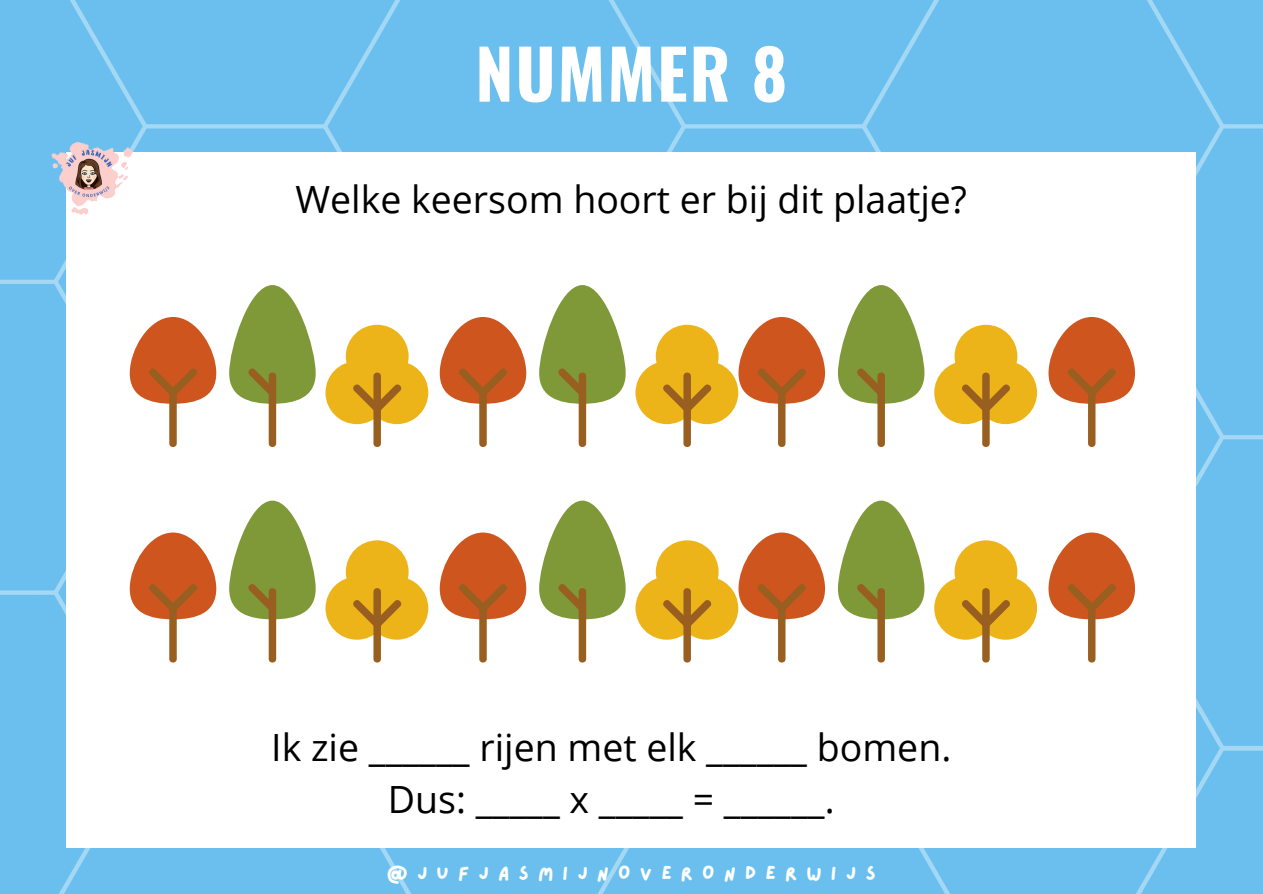
<style>
.page{position:relative;width:1263px;height:894px;background:#fff}
.page>*{position:absolute;margin:0;border:0;box-sizing:border-box;transform-origin:0 0}
.t1{font:700 67.95px "Oswald";letter-spacing:.03em;color:#fff}
.t2{font:37.5px/51.8px "Open Sans";color:#000;text-align:center}
.t3{font:19.2px "Lazydog";letter-spacing:.475em;color:#fff}
</style>
<div class="page">
<div style="left:0;top:0;width:1263px;height:893px;background:#6abfee"></div>
<div style="left:67px;top:152px;width:1129px;height:695px;background:#fff"></div>
<div style="left:346px;top:325px;width:63px;height:62px;background:#edb41a;border-radius:50%"></div>
<div style="left:325px;top:361px;width:63px;height:63px;background:#edb41a;border-radius:50%"></div>
<div style="left:365px;top:361px;width:63px;height:63px;background:#edb41a;border-radius:50%"></div>
<svg style="left:351px;top:372px;width:53px;height:75px"></svg>
<svg style="left:130px;top:317px;width:86px;height:130px"></svg>
<svg style="left:229px;top:285px;width:87px;height:162px"></svg>
<div style="left:656px;top:325px;width:63px;height:62px;background:#edb41a;border-radius:50%"></div>
<div style="left:635px;top:361px;width:63px;height:63px;background:#edb41a;border-radius:50%"></div>
<div style="left:675px;top:361px;width:63px;height:63px;background:#edb41a;border-radius:50%"></div>
<svg style="left:661px;top:372px;width:52px;height:75px"></svg>
<svg style="left:440px;top:317px;width:86px;height:130px"></svg>
<svg style="left:539px;top:285px;width:87px;height:162px"></svg>
<div style="left:954px;top:325px;width:63px;height:62px;background:#edb41a;border-radius:50%"></div>
<div style="left:934px;top:361px;width:63px;height:63px;background:#edb41a;border-radius:50%"></div>
<div style="left:974px;top:361px;width:63px;height:63px;background:#edb41a;border-radius:50%"></div>
<svg style="left:960px;top:372px;width:52px;height:75px"></svg>
<svg style="left:738px;top:317px;width:87px;height:130px"></svg>
<svg style="left:838px;top:285px;width:86px;height:162px"></svg>
<svg style="left:1048px;top:317px;width:87px;height:130px"></svg>
<div style="left:346px;top:540px;width:63px;height:63px;background:#edb41a;border-radius:50%"></div>
<div style="left:325px;top:576px;width:63px;height:63px;background:#edb41a;border-radius:50%"></div>
<div style="left:365px;top:576px;width:63px;height:63px;background:#edb41a;border-radius:50%"></div>
<svg style="left:351px;top:588px;width:53px;height:74px"></svg>
<svg style="left:130px;top:532px;width:86px;height:130px"></svg>
<svg style="left:229px;top:500px;width:87px;height:162px"></svg>
<div style="left:656px;top:540px;width:63px;height:63px;background:#edb41a;border-radius:50%"></div>
<div style="left:635px;top:576px;width:63px;height:63px;background:#edb41a;border-radius:50%"></div>
<div style="left:675px;top:576px;width:63px;height:63px;background:#edb41a;border-radius:50%"></div>
<svg style="left:661px;top:588px;width:52px;height:74px"></svg>
<svg style="left:440px;top:532px;width:86px;height:130px"></svg>
<svg style="left:539px;top:500px;width:87px;height:162px"></svg>
<div style="left:954px;top:540px;width:63px;height:63px;background:#edb41a;border-radius:50%"></div>
<div style="left:934px;top:576px;width:63px;height:63px;background:#edb41a;border-radius:50%"></div>
<div style="left:974px;top:576px;width:63px;height:63px;background:#edb41a;border-radius:50%"></div>
<svg style="left:960px;top:588px;width:52px;height:74px"></svg>
<svg style="left:738px;top:532px;width:87px;height:130px"></svg>
<svg style="left:838px;top:500px;width:86px;height:162px"></svg>
<svg style="left:1048px;top:532px;width:87px;height:130px"></svg>
<img style="left:45px;top:131px;width:88px;height:87px">
<h1 class="t1" style="left:475px;top:21px;width:313px">NUMMER 8</h1>
<p class="t2" style="left:295px;top:172px;width:673px">Welke keersom hoort er bij dit plaatje?</p>
<p class="t2" style="left:271px;top:720px;width:682px">Ik zie ______ rijen met elk ______ bomen.<br>Dus: _____ x _____ = ______.</p>
<p class="t3" style="left:387px;top:863px;width:490px">@JUFJASMIJNOVERONDERWIJS</p>
</div>
